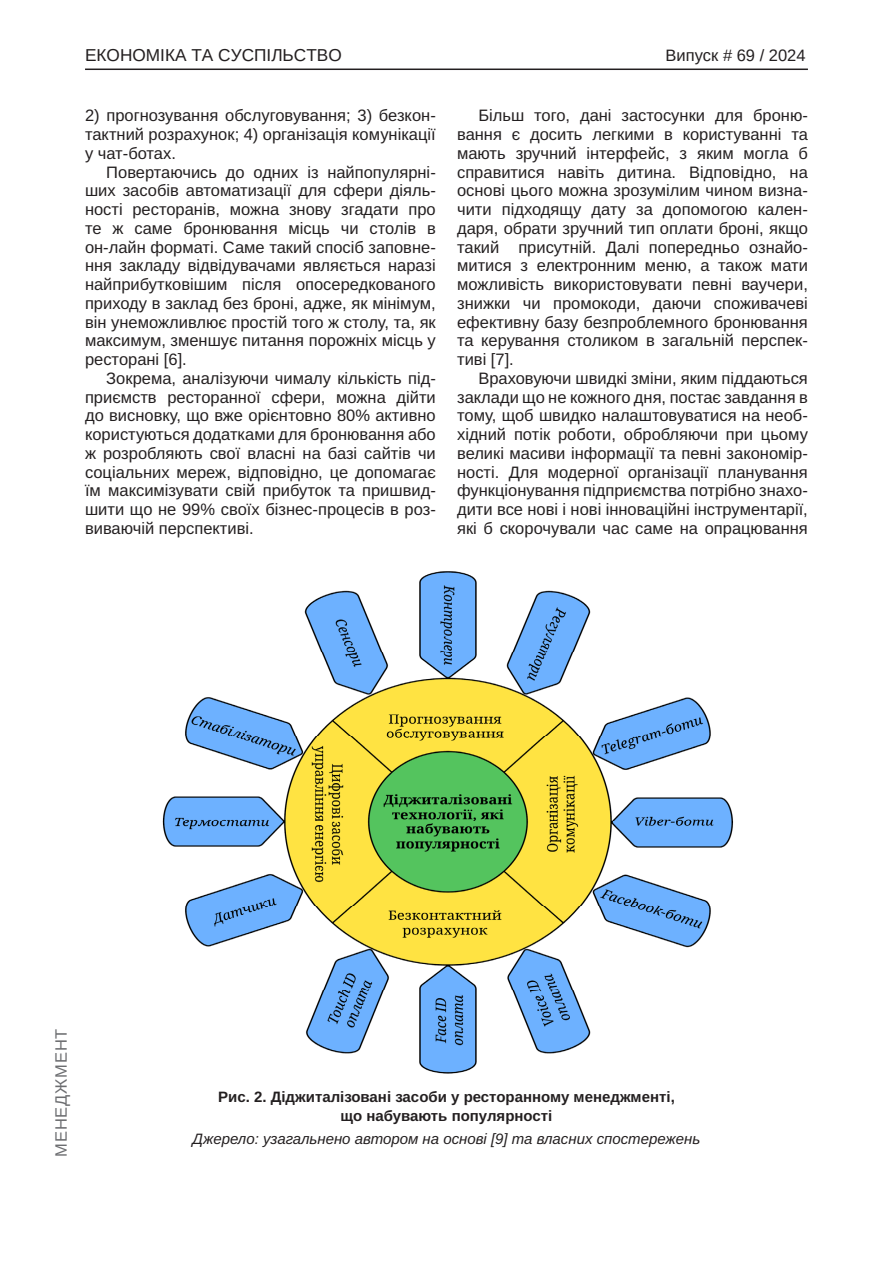
<style>
.page{position:relative;width:893px;height:1263px;background:#fff}
.page>*{position:absolute;margin:0;border:0;box-sizing:border-box;transform-origin:0 0}
.t1{font:17.25px "Arimo";color:#231f20}
.Текст_основной_G{font:16.5px/18.8px "Arimo";color:#231f20;text-align:justify}
.t2{font:16.5px "Arimo";color:#231f20}
.t3{font:16.5px "Arimo";letter-spacing:.05em;color:#6c6d70}
.Рисунок_N{font:700 15px "Arimo";color:#231f20}
.Джерело{font:italic 15px "Arimo";color:#231f20}
</style>
<div class="page">
<hr style="left:85px;top:69px;width:723px;height:1px;background:#231f20">
<img style="left:162px;top:571px;width:571px;height:503px">
<p class="t1" style="left:85px;top:45px;width:258px">ЕКОНОМІКА ТА СУСПІЛЬСТВО</p>
<p class="t2" style="left:665px;top:46px;width:142px">Випуск # 69 / 2024</p>
<p class="Текст_основной_G" style="left:85px;top:106px;width:352px">2) прогнозування обслуговування; 3) безкон&shy;тактний розрахунок; 4) організація комунікації у чат-ботах.</p>
<p class="Текст_основной_G" style="left:85px;top:163px;width:352px;text-indent:21px">Повертаючись до одних із найпопулярні&shy;ших засобів автоматизації для сфери діяль&shy;ності ресторанів, можна знову згадати про те ж саме бронювання місць чи столів в он-лайн форматі. Саме такий спосіб заповне&shy;ння закладу відвідувачами являється наразі найприбутковішим після опосередкованого приходу в заклад без броні, адже, як мінімум, він унеможливлює простій того ж столу, та, як максимум, зменшує питання порожніх місць у ресторані [6].</p>
<p class="Текст_основной_G" style="left:85px;top:369px;width:352px;text-indent:21px">Зокрема, аналізуючи чималу кількість під&shy;приємств ресторанної сфери, можна дійти до висновку, що вже орієнтовно 80% активно користуються додатками для бронювання або ж розробляють свої власні на базі сайтів чи соціальних мереж, відповідно, це допомагає їм максимізувати свій прибуток та пришвид&shy;шити що не 99% своїх бізнес-процесів в роз&shy;виваючій перспективі.</p>
<p class="Текст_основной_G" style="left:457px;top:106px;width:352px;text-indent:21px">Більш того, дані застосунки для броню&shy;вання є досить легкими в користуванні та мають зручний інтерфейс, з яким могла б справитися навіть дитина. Відповідно, на основі цього можна зрозумілим чином визна&shy;чити підходящу дату за допомогою кален&shy;даря, обрати зручний тип оплати броні, якщо такий присутній. Далі попередньо ознайо&shy;митися з електронним меню, а також мати можливість використовувати певні ваучери, знижки чи промокоди, даючи споживачеві ефективну базу безпроблемного бронювання та керування столиком в загальній перспек&shy;тиві [7].</p>
<p class="Текст_основной_G" style="left:457px;top:369px;width:352px;text-indent:21px">Враховуючи швидкі зміни, яким піддаються заклади що не кожного дня, постає завдання в тому, щоб швидко налаштовуватися на необ&shy;хідний потік роботи, обробляючи при цьому великі масиви інформації та певні закономір&shy;ності. Для модерної організації планування функціонування підприємства потрібно знахо&shy;дити все нові і нові інноваційні інструментарії, які б скорочували час саме на опрацювання</p>
<p class="t3" style="left:52px;top:1157px;width:130px;rotate:-90deg">МЕНЕДЖМЕНТ</p>
<p class="Рисунок_N" style="left:218px;top:1086px;width:458px">Рис. 2. Діджиталізовані засоби у ресторанному менеджменті,</p>
<p class="Рисунок_N" style="left:341px;top:1105px;width:213px">що набувають популярності</p>
<p class="Джерело" style="left:192px;top:1128px;width:509px">Джерело: узагальнено автором на основі [9] та власних спостережень</p>
</div>
